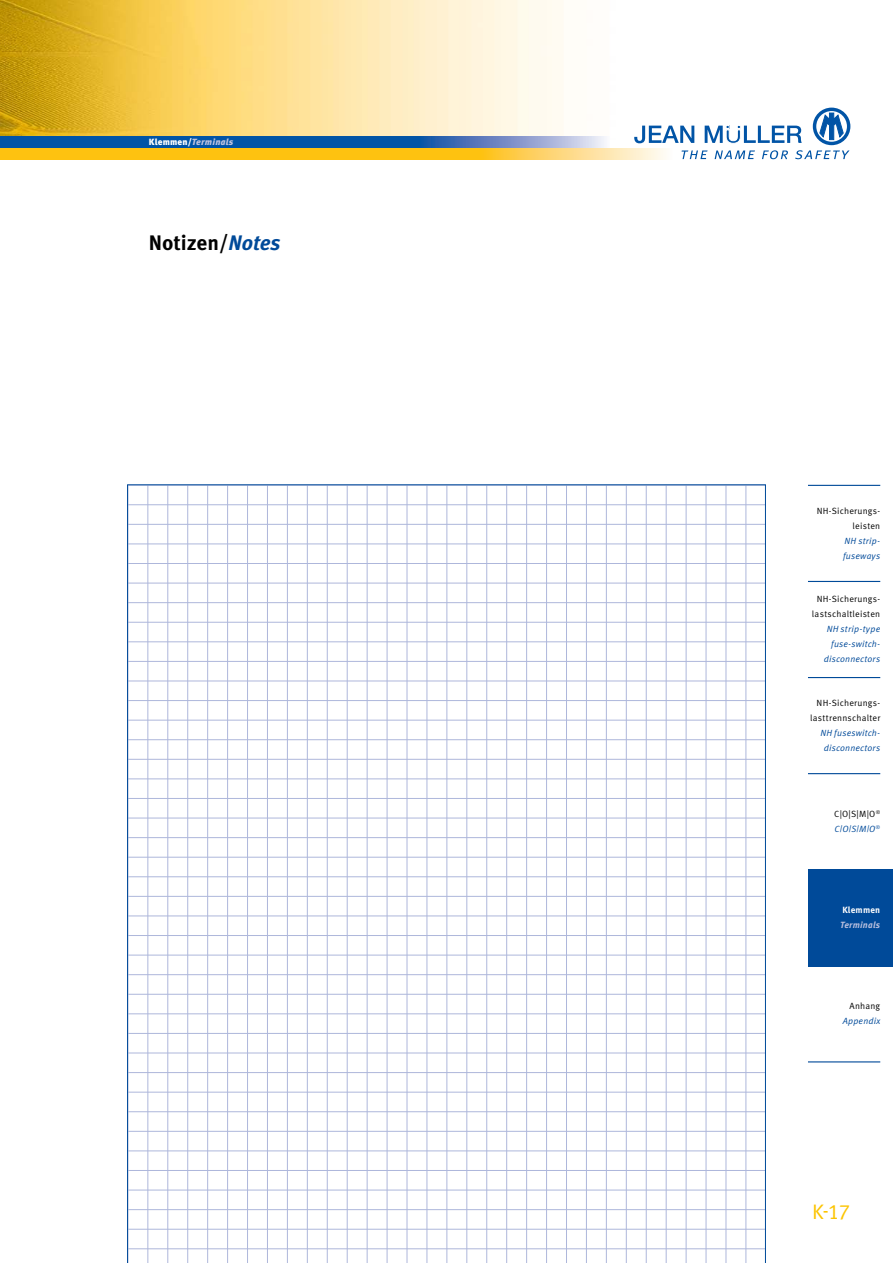
<style>
.page{position:relative;width:893px;height:1263px;background:#fff}
.page>*{position:absolute;margin:0;border:0;box-sizing:border-box;transform-origin:0 0}
.t1{font:700 21px "Meta Pro";color:#000}
.t2{font:21px "Meta Pro";color:#fcc400}
.t3{font:9px/15px "Meta Pro";letter-spacing:.025em;color:#000;text-align:right}
.t4{font:italic 9px/15px "Meta Pro";letter-spacing:.02em;color:#004a99}
.t5{font:italic 900 9px "Meta Pro";letter-spacing:.02em;color:#bcc1df}
.t6{font:italic 700 9px "Meta Pro";letter-spacing:.02em;color:#bcc1df}
.t7{font:700 9px "Meta Pro";letter-spacing:.025em;color:#fff}
.s1{font-style:normal;color:#fff}
.s2{font-style:italic;color:#004a99}
</style>
<div class="page">
<img style="left:0;top:0;width:851px;height:137px">
<div style="left:0;top:137px;width:419px;height:11px;background:#0154a6"></div>
<svg style="left:634px;top:108px;width:216px;height:51px"></svg>
<svg style="left:419px;top:137px;width:186px;height:11px"></svg>
<div style="left:0;top:148px;width:485px;height:12px;background:#fec210"></div>
<svg style="left:485px;top:148px;width:187px;height:12px"></svg>
<div style="left:808px;top:869px;width:85px;height:97px;background:#004a99"></div>
<hr style="left:808px;top:485px;width:72px;height:1px;background:#004a99">
<hr style="left:808px;top:581px;width:72px;height:1px;background:#004a99">
<hr style="left:808px;top:677px;width:72px;height:1px;background:#004a99">
<hr style="left:808px;top:773px;width:72px;height:1px;background:#004a99">
<hr style="left:808px;top:1061px;width:72px;height:1px;background:#004a99">
<svg style="left:127px;top:484px;width:639px;height:779px"></svg>
<p class="t5" style="left:149px;top:139px;width:86px"><span class="s1">Klemmen/</span>Terminals</p>
<h1 class="t1" style="left:149px;top:234px;width:133px">Notizen/<span class="s2">Notes</span></h1>
<p class="t3" style="left:817px;top:504px;width:65px">NH-Sicherungs&shy;leisten</p>
<p class="t4" style="left:843px;top:534px;width:39px">NH strip&shy;fuseways</p>
<p class="t3" style="left:812px;top:592px;width:70px;text-align:center">NH-Sicherungs&shy;lastschaltleisten</p>
<p class="t4" style="left:824px;top:622px;width:58px;text-align:right">NH strip-type fuse-switch&shy;disconnectors</p>
<p class="t3" style="left:810px;top:696px;width:72px">NH-Sicherungs&shy;lasttrennschalter</p>
<p class="t4" style="left:820px;top:726px;width:61px;text-align:center">NH fuseswitch&shy;disconnectors</p>
<p class="t3" style="left:834px;top:807px;width:48px;text-align:left">C|O|S|M|O<sup>®<br></sup><span class="s2">C|O|S|M|O</span><sup>®</sup></p>
<p class="t7" style="left:842px;top:906px;width:39px">Klemmen</p>
<p class="t6" style="left:840px;top:921px;width:42px">Terminals</p>
<p class="t3" style="left:849px;top:999px;width:32px">Anhang</p>
<p class="t4" style="left:843px;top:1014px;width:39px">Appendix</p>
<h1 class="t2" style="left:812px;top:1204px;width:40px">K-17</h1>
</div>
